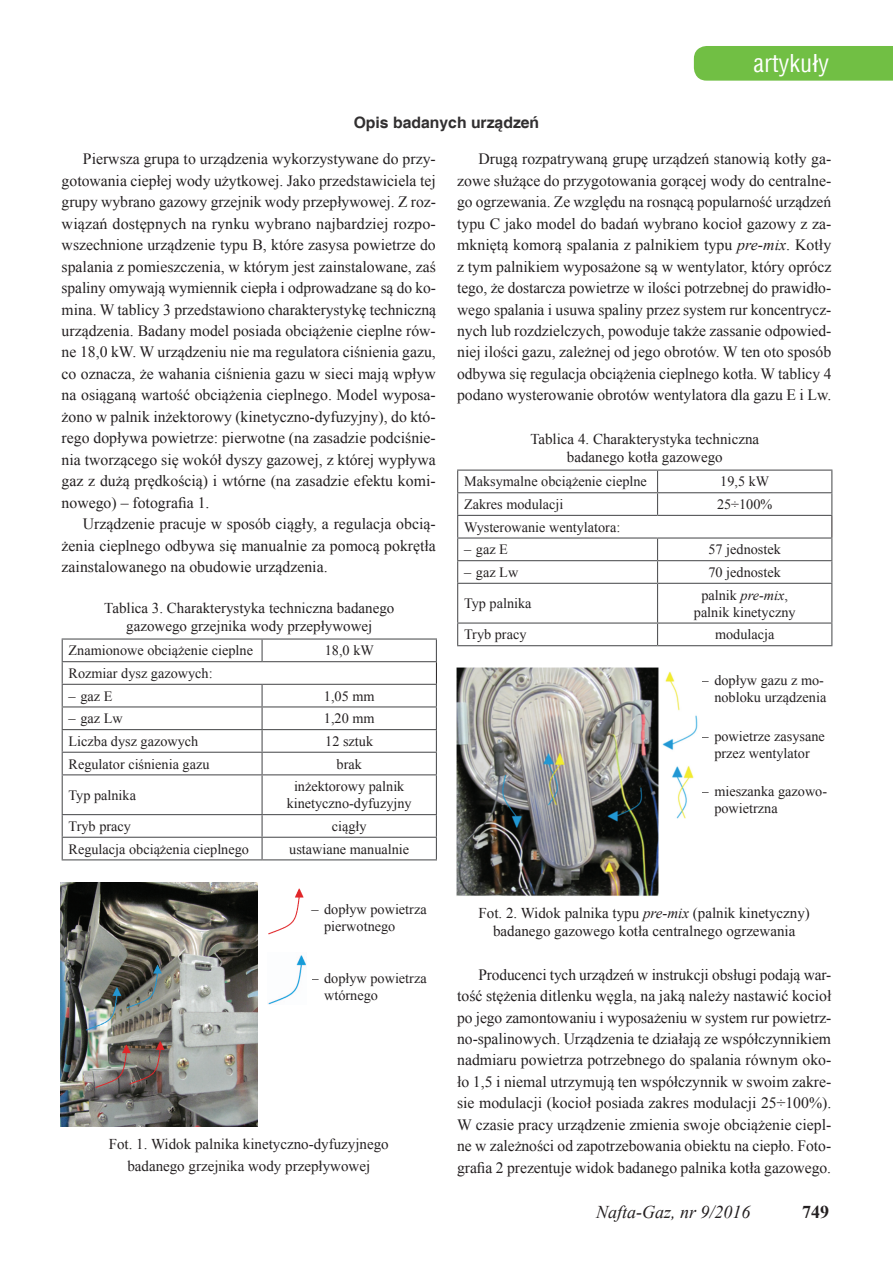
<style>
.page{position:relative;width:893px;height:1263px;background:#fff}
.page>*{position:absolute;margin:0;border:0;box-sizing:border-box;transform-origin:0 0}
.t1{font:24px "Switzerland Condensed";color:#fff}
.t2{font:italic 18px "Times New Roman";color:#231f20}
.t3{font:700 18px "Times New Roman";color:#231f20}
.t4{font:15.75px/21.5px "Times New Roman";color:#231f20;text-align:justify}
.t5{font:700 15.75px "Helvetica";color:#312f30}
.t6{font:15px/18px "Times New Roman";color:#231f20;text-align:center}
.t7{font:14.25px/17.1px "Times New Roman";color:#231f20;text-align:center}
.s1{font-style:italic}
</style>
<div class="page">
<div style="left:694px;top:46px;width:199px;height:35px;background:#71bf44"></div>
<svg style="left:63px;top:640px;width:373px;height:219px"></svg>
<hr style="left:62px;top:661px;width:200px;height:1px;background:#57585a">
<hr style="left:262px;top:661px;width:175px;height:1px;background:#57585a">
<hr style="left:262px;top:684px;width:175px;height:1px;background:#57585a">
<hr style="left:62px;top:706px;width:200px;height:1px;background:#57585a">
<hr style="left:262px;top:706px;width:175px;height:1px;background:#57585a">
<hr style="left:262px;top:729px;width:175px;height:1px;background:#57585a">
<hr style="left:62px;top:752px;width:200px;height:1px;background:#57585a">
<hr style="left:262px;top:752px;width:175px;height:1px;background:#57585a">
<hr style="left:62px;top:774px;width:200px;height:1px;background:#57585a">
<hr style="left:262px;top:774px;width:175px;height:1px;background:#57585a">
<hr style="left:62px;top:814px;width:200px;height:1px;background:#57585a">
<hr style="left:262px;top:814px;width:175px;height:1px;background:#57585a">
<hr style="left:62px;top:837px;width:200px;height:1px;background:#57585a">
<hr style="left:262px;top:837px;width:175px;height:1px;background:#57585a">
<hr style="left:62px;top:638px;width:200px;height:2px;background:#57585a">
<hr style="left:62px;top:775px;width:1px;height:39px;background:#57585a">
<svg style="left:62px;top:815px;width:1px;height:44px"></svg>
<hr style="left:62px;top:859px;width:200px;height:1px;background:#57585a">
<hr style="left:262px;top:638px;width:175px;height:2px;background:#57585a">
<hr style="left:261px;top:640px;width:2px;height:21px;background:#57585a">
<hr style="left:261px;top:730px;width:2px;height:22px;background:#57585a">
<hr style="left:261px;top:753px;width:2px;height:21px;background:#57585a">
<hr style="left:261px;top:775px;width:2px;height:39px;background:#57585a">
<hr style="left:436px;top:775px;width:1px;height:39px;background:#57585a">
<hr style="left:261px;top:815px;width:2px;height:22px;background:#57585a">
<hr style="left:261px;top:838px;width:2px;height:21px;background:#57585a">
<svg style="left:436px;top:815px;width:1px;height:44px"></svg>
<hr style="left:262px;top:859px;width:175px;height:1px;background:#57585a">
<svg style="left:436px;top:640px;width:1px;height:134px"></svg>
<hr style="left:62px;top:684px;width:200px;height:1px;background:#57585a">
<hr style="left:261px;top:685px;width:2px;height:21px;background:#57585a">
<svg style="left:62px;top:640px;width:1px;height:134px"></svg>
<hr style="left:261px;top:707px;width:2px;height:22px;background:#57585a">
<hr style="left:62px;top:729px;width:200px;height:1px;background:#57585a">
<svg style="left:458px;top:471px;width:373px;height:174px"></svg>
<hr style="left:457px;top:492px;width:200px;height:1px;background:#57585a">
<hr style="left:657px;top:492px;width:175px;height:1px;background:#57585a">
<hr style="left:457px;top:515px;width:200px;height:1px;background:#57585a">
<hr style="left:657px;top:515px;width:175px;height:1px;background:#57585a">
<hr style="left:457px;top:537px;width:200px;height:2px;background:#57585a">
<hr style="left:657px;top:537px;width:175px;height:2px;background:#57585a">
<hr style="left:457px;top:560px;width:200px;height:1px;background:#57585a">
<hr style="left:657px;top:560px;width:175px;height:1px;background:#57585a">
<hr style="left:457px;top:583px;width:200px;height:1px;background:#57585a">
<hr style="left:657px;top:583px;width:175px;height:1px;background:#57585a">
<hr style="left:457px;top:622px;width:200px;height:2px;background:#57585a">
<hr style="left:657px;top:622px;width:175px;height:2px;background:#57585a">
<hr style="left:457px;top:469px;width:200px;height:2px;background:#57585a">
<svg style="left:457px;top:471px;width:1px;height:112px"></svg>
<hr style="left:457px;top:584px;width:1px;height:38px;background:#57585a">
<svg style="left:457px;top:624px;width:1px;height:21px"></svg>
<hr style="left:457px;top:645px;width:200px;height:1px;background:#57585a">
<hr style="left:657px;top:469px;width:175px;height:2px;background:#57585a">
<svg style="left:657px;top:471px;width:1px;height:44px"></svg>
<svg style="left:657px;top:539px;width:1px;height:44px"></svg>
<hr style="left:657px;top:584px;width:1px;height:38px;background:#57585a">
<hr style="left:831px;top:584px;width:1px;height:38px;background:#57585a">
<svg style="left:657px;top:624px;width:1px;height:21px"></svg>
<svg style="left:831px;top:624px;width:1px;height:21px"></svg>
<hr style="left:657px;top:645px;width:175px;height:1px;background:#57585a">
<svg style="left:831px;top:471px;width:1px;height:112px"></svg>
<img style="left:456px;top:667px;width:242px;height:229px">
<img style="left:60px;top:882px;width:197px;height:244px">
<img style="left:268px;top:888px;width:36px;height:47px">
<img style="left:268px;top:955px;width:38px;height:49px">
<p class="t5" style="left:354px;top:113px;width:187px">Opis badanych urządzeń</p>
<h1 class="t1" style="left:754px;top:48px;width:77px">artykuły</h1>
<p class="t4" style="left:62px;top:148px;width:376px;text-indent:21px">Pierwsza grupa to urządzenia wykorzystywane do przy&shy;gotowania ciepłej wody użytkowej. Jako przedstawiciela tej grupy wybrano gazowy grzejnik wody przepływowej. Z roz&shy;wiązań dostępnych na rynku wybrano najbardziej rozpo&shy;wszechnione urządzenie typu B, które zasysa powietrze do spalania z pomieszczenia, w którym jest zainstalowane, zaś spaliny omywają wymiennik ciepła i odprowadzane są do ko&shy;mina. W tablicy 3 przedstawiono charakterystykę techniczną urządzenia. Badany model posiada obciążenie cieplne rów&shy;ne 18,0 kW. W urządzeniu nie ma regulatora ciśnienia gazu, co oznacza, że wahania ciśnienia gazu w sieci mają wpływ na osiąganą wartość obciążenia cieplnego. Model wyposa&shy;żono w palnik inżektorowy (kinetyczno-dyfuzyjny), do któ&shy;rego dopływa powietrze: pierwotne (na zasadzie podciśnie&shy;nia tworzącego się wokół dyszy gazowej, z której wypływa gaz z dużą prędkością) i wtórne (na zasadzie efektu komi&shy;nowego) – fotografia 1.</p>
<p class="t4" style="left:62px;top:513px;width:376px;text-indent:21px">Urządzenie pracuje w sposób ciągły, a regulacja obcią&shy;żenia cieplnego odbywa się manualnie za pomocą pokrętła zainstalowanego na obudowie urządzenia.</p>
<p class="t6" style="left:104px;top:598px;width:292px">Tablica 3. Charakterystyka techniczna badanego gazowego grzejnika wody przepływowej</p>
<p class="t7" style="left:69px;top:642px;width:186px">Znamionowe obciążenie cieplne</p>
<p class="t7" style="left:325px;top:642px;width:51px">18,0 kW</p>
<p class="t7" style="left:69px;top:664px;width:146px">Rozmiar dysz gazowych:</p>
<p class="t7" style="left:69px;top:687px;width:45px">– gaz E</p>
<p class="t7" style="left:324px;top:687px;width:52px">1,05 mm</p>
<p class="t7" style="left:69px;top:710px;width:56px">– gaz Lw</p>
<p class="t7" style="left:324px;top:710px;width:52px">1,20 mm</p>
<p class="t7" style="left:69px;top:732px;width:131px">Liczba dysz gazowych</p>
<p class="t7" style="left:325px;top:732px;width:49px">12 sztuk</p>
<p class="t7" style="left:69px;top:755px;width:142px">Regulator ciśnienia gazu</p>
<p class="t7" style="left:337px;top:755px;width:27px">brak</p>
<p class="t7" style="left:69px;top:786px;width:69px">Typ palnika</p>
<p class="t7" style="left:287px;top:778px;width:127px">inżektorowy palnik kinetyczno-dyfuzyjny</p>
<p class="t7" style="left:69px;top:817px;width:64px">Tryb pracy</p>
<p class="t7" style="left:332px;top:817px;width:36px">ciągły</p>
<p class="t7" style="left:69px;top:840px;width:182px">Regulacja obciążenia cieplnego</p>
<p class="t7" style="left:289px;top:840px;width:121px">ustawiane manualnie</p>
<p class="t7" style="left:324px;top:901px;width:104px;text-align:left;text-indent:-13px">– dopływ powietrza pierwotnego</p>
<p class="t7" style="left:324px;top:969px;width:104px;text-align:left;text-indent:-13px">– dopływ powietrza wtórnego</p>
<p class="t6" style="left:109px;top:1133px;width:281px;line-height:21.6px">Fot. 1. Widok palnika kinetyczno-dyfuzyjnego badanego grzejnika wody przepływowej</p>
<p class="t4" style="left:457px;top:148px;width:376px;text-indent:21px">Drugą rozpatrywaną grupę urządzeń stanowią kotły ga&shy;zowe służące do przygotowania gorącej wody do centralne&shy;go ogrzewania. Ze względu na rosnącą popularność urządzeń typu C jako model do badań wybrano kocioł gazowy z za&shy;mkniętą komorą spalania z palnikiem typu <span class="s1">pre-mix</span>. Kotły z tym palnikiem wyposażone są w wentylator, który oprócz tego, że dostarcza powietrze w ilości potrzebnej do prawidło&shy;wego spalania i usuwa spaliny przez system rur koncentrycz&shy;nych lub rozdzielczych, powoduje także zassanie odpowied&shy;niej ilości gazu, zależnej od jego obrotów. W ten oto sposób odbywa się regulacja obciążenia cieplnego kotła. W tablicy 4 podano wysterowanie obrotów wentylatora dla gazu E i Lw.</p>
<p class="t6" style="left:530px;top:429px;width:230px">Tablica 4. Charakterystyka techniczna badanego kotła gazowego</p>
<p class="t7" style="left:464px;top:473px;width:184px">Maksymalne obciążenie cieplne</p>
<p class="t7" style="left:720px;top:473px;width:51px">19,5 kW</p>
<p class="t7" style="left:464px;top:495px;width:101px">Zakres modulacji</p>
<p class="t7" style="left:717px;top:495px;width:57px">25÷100%</p>
<p class="t7" style="left:464px;top:518px;width:158px">Wysterowanie wentylatora:</p>
<p class="t7" style="left:464px;top:541px;width:45px">– gaz E</p>
<p class="t7" style="left:708px;top:541px;width:74px">57 jednostek</p>
<p class="t7" style="left:464px;top:563px;width:56px">– gaz Lw</p>
<p class="t7" style="left:708px;top:563px;width:74px">70 jednostek</p>
<p class="t7" style="left:464px;top:595px;width:69px">Typ palnika</p>
<p class="t7" style="left:694px;top:586px;width:103px">palnik <span class="s1">pre-mix</span>, palnik kinetyczny</p>
<p class="t7" style="left:464px;top:626px;width:64px">Tryb pracy</p>
<p class="t7" style="left:715px;top:626px;width:61px">modulacja</p>
<p class="t7" style="left:702px;top:671px;width:126px;text-align:right">– dopływ gazu z mo&shy;nobloku urządzenia</p>
<p class="t7" style="left:702px;top:727px;width:125px">– powietrze zasysane przez wentylator</p>
<p class="t7" style="left:714px;top:783px;width:114px;text-align:left;text-indent:-13px">– mieszanka gazowo&shy;powietrzna</p>
<p class="t6" style="left:478px;top:904px;width:333px">Fot. 2. Widok palnika typu <span class="s1">pre-mix</span> (palnik kinetyczny) badanego gazowego kotła centralnego ogrzewania</p>
<p class="t4" style="left:457px;top:963px;width:376px;text-indent:21px">Producenci tych urządzeń w instrukcji obsługi podają war&shy;tość stężenia ditlenku węgla, na jaką należy nastawić kocioł po jego zamontowaniu i wyposażeniu w system rur powietrz&shy;no-spalinowych. Urządzenia te działają ze współczynnikiem nadmiaru powietrza potrzebnego do spalania równym oko&shy;ło 1,5 i niemal utrzymują ten współczynnik w swoim zakre&shy;sie modulacji (kocioł posiada zakres modulacji 25÷100%).<br>W czasie pracy urządzenie zmienia swoje obciążenie ciepl&shy;ne w zależności od zapotrzebowania obiektu na ciepło. Foto&shy;grafia 2 prezentuje widok badanego palnika kotła gazowego.</p>
<p class="t2" style="left:596px;top:1200px;width:156px">Nafta-Gaz, nr 9/2016</p>
<p class="t3" style="left:802px;top:1199px;width:28px">749</p>
</div>
